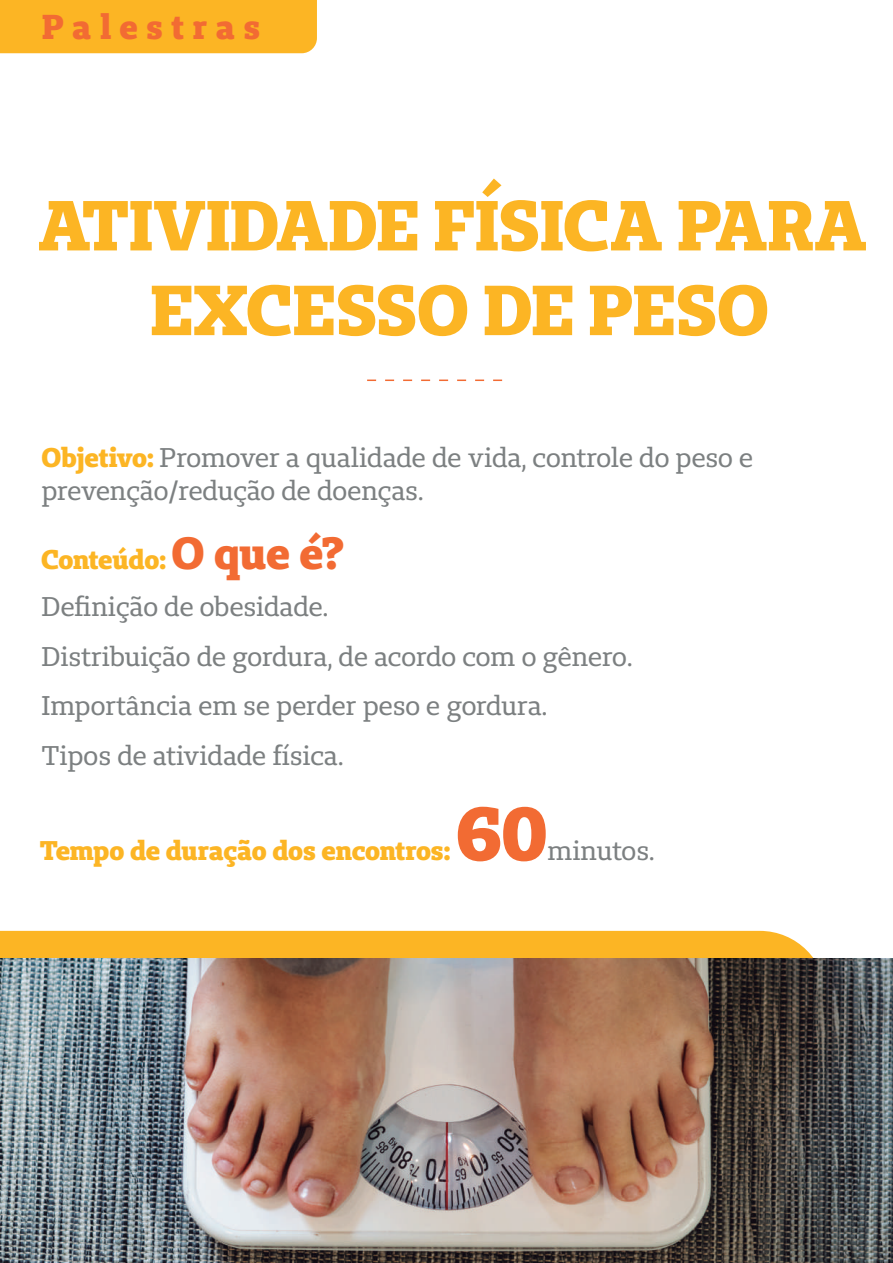
<style>
.page{position:relative;width:893px;height:1263px;background:#fff}
.page>*{position:absolute;margin:0;border:0;box-sizing:border-box;transform-origin:0 0}
.t1{font:800 75px "Unimed Slab";color:#f26b33}
.t2{font:800 70.5px/84.8px "Unimed Slab";color:#fcb524;text-align:center}
.t3{font:800 34.5px "Unimed Slab";letter-spacing:.245em;color:#f26b33}
.t4{font:27px/49.5px "Unimed Slab";letter-spacing:-.005em;color:#7c8081}
.t5{font:800 27px "Unimed Slab";letter-spacing:-.015em;color:#fcb524}
.s1{font-weight:800;color:#fcb524}
.s2{font-size:45px;color:#f26b33}
</style>
<div class="page">
<div style="left:0;top:0;width:317px;height:53px;background:#fcb524"></div>
<svg style="left:0;top:931px;width:826px;height:28px;fill:#fcb524"></svg>
<img style="left:0;top:959px;width:893px;height:304px">
<svg style="left:367px;top:380px;width:136px;height:1px"></svg>
<p class="t3" style="left:42px;top:4px;width:219px">Palestras</p>
<h2 class="t2" style="left:38px;top:181px;width:831px">ATIVIDADE FÍSICA PARA<br>EXCESSO DE PESO</h2>
<p class="t4" style="left:42px;top:441px;width:713px;line-height:32.4px"><span class="s1">Objetivo:</span> Promover a qualidade de vida, controle do peso e prevenção/redução de doenças.</p>
<p class="t5" style="left:41px;top:542px;width:305px">Conteúdo: <span class="s2">O que é?</span></p>
<p class="t4" style="left:42px;top:582px;width:592px">Definição de obesidade.<br>Distribuição de gordura, de acordo com o gênero.<br>Importância em se perder peso e gordura.<br>Tipos de atividade física.</p>
<p class="t5" style="left:40px;top:833px;width:412px">Tempo de duração dos encontros:</p>
<h1 class="t1" style="left:456px;top:784px;width:93px">60</h1>
<p class="t4" style="left:547px;top:826px;width:108px">minutos.</p>
</div>
